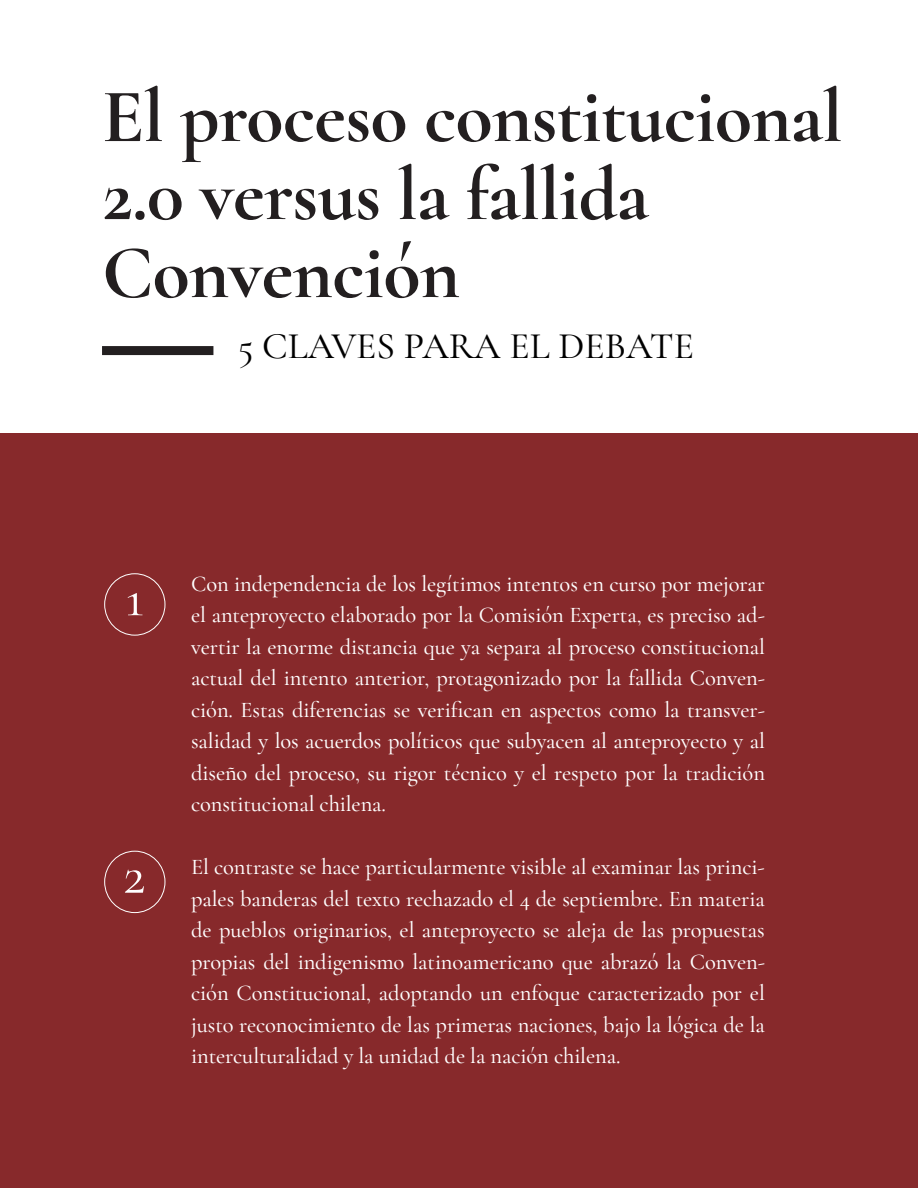
<style>
.page{position:relative;width:918px;height:1188px;background:#fff}
.page>*{position:absolute;margin:0;border:0;box-sizing:border-box;transform-origin:0 0}
.t1{font:700 76.5px/78px "Cormorant";letter-spacing:-.01em;color:#231f20}
.t2{font:56.1px "Cormorant";color:#fff}
.t3{font:500 37.5px "Cormorant Garamond";color:#000}
.t4{font:500 22.5px/31.5px "Cormorant Garamond";letter-spacing:-.005em;color:#fff;text-align:justify}
</style>
<div class="page">
<div style="left:0;top:434px;width:918px;height:754px;background:#87292b"></div>
<div style="left:104px;top:573px;width:61px;height:63px;border:1px solid #fff;border-radius:50%"></div>
<div style="left:104px;top:851px;width:61px;height:62px;border:1px solid #fff;border-radius:50%"></div>
<div style="left:102px;top:346px;width:111px;height:9px;background:#231f20"></div>
<h1 class="t1" style="left:102px;top:77px;width:742px">El proceso constitucional<br>2.0 versus la fallida<br>Convención</h1>
<h3 class="t3" style="left:238px;top:324px;width:457px">5 CLAVES PARA EL DEBATE</h3>
<h2 class="t2" style="left:125px;top:563px;width:20px">1</h2>
<h2 class="t2" style="left:123px;top:841px;width:24px">2</h2>
<p class="t4" style="left:191px;top:568px;width:575px">Con independencia de los legítimos intentos en curso por mejorar el anteproyecto elaborado por la Comisión Experta, es preciso ad&shy;vertir la enorme distancia que ya separa al proceso constitucional actual del intento anterior, protagonizado por la fallida Conven&shy;ción. Estas diferencias se verifican en aspectos como la transver&shy;salidad y los acuerdos políticos que subyacen al anteproyecto y al diseño del proceso, su rigor técnico y el respeto por la tradición constitucional chilena.</p>
<p class="t4" style="left:191px;top:851px;width:575px">El contraste se hace particularmente visible al examinar las princi&shy;pales banderas del texto rechazado el 4 de septiembre. En materia de pueblos originarios, el anteproyecto se aleja de las propuestas propias del indigenismo latinoamericano que abrazó la Conven&shy;ción Constitucional, adoptando un enfoque caracterizado por el justo reconocimiento de las primeras naciones, bajo la lógica de la interculturalidad y la unidad de la nación chilena.</p>
</div>
